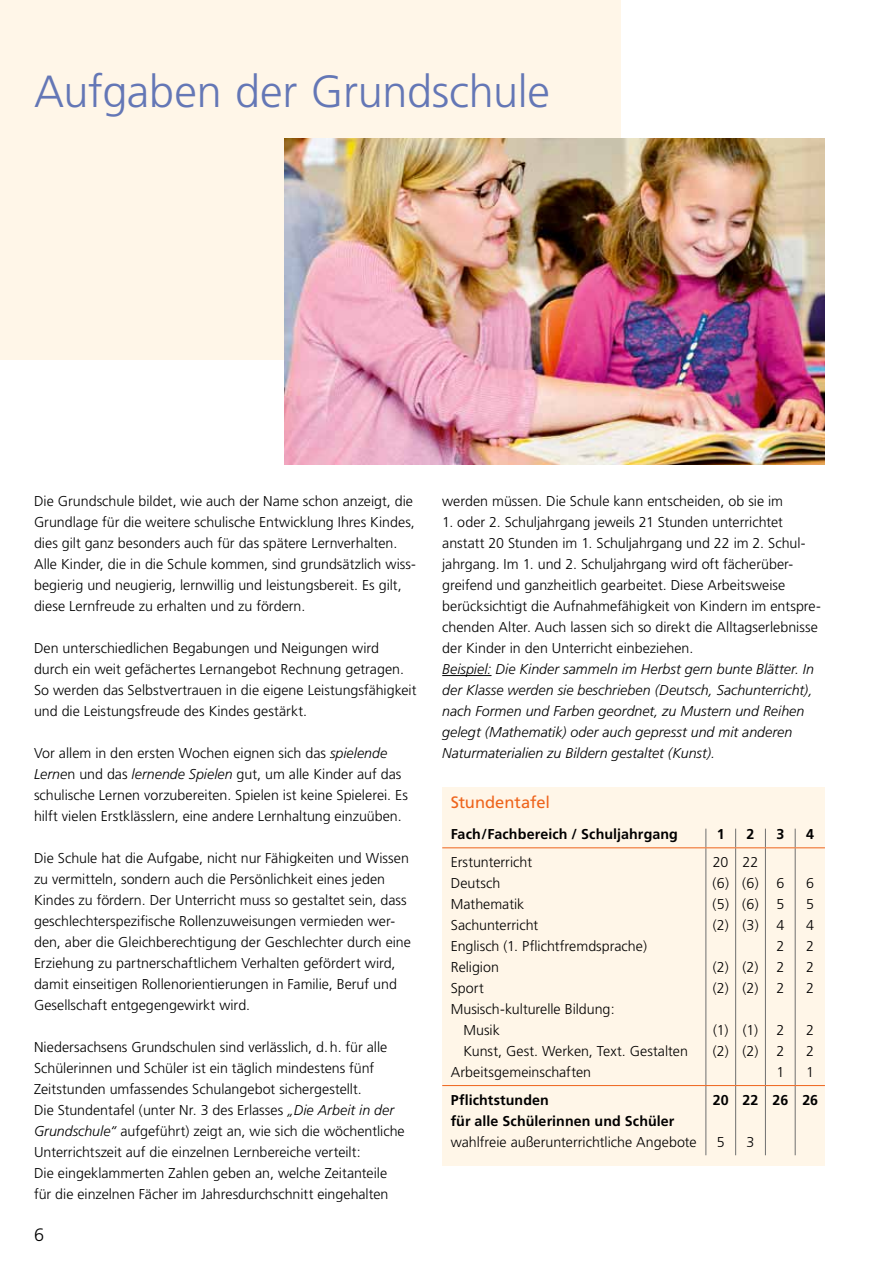
<style>
.page{position:relative;width:893px;height:1263px;background:#fff}
.page>*{position:absolute;margin:0;border:0;box-sizing:border-box;transform-origin:0 0}
.t1{font:300 45px "Frutiger";letter-spacing:-.005em;color:#6477b6}
.t2{font:300 18px "Frutiger";color:#000}
.t3{font:16.5px "Frutiger";color:#ee641c}
.t4{font:300 14.25px/21px "Frutiger";color:#000}
.t5{font:italic 300 14.25px/21px "Frutiger";color:#000}
.t6{font:700 14.25px/21px "Frutiger";letter-spacing:.01em;color:#000}
.s1{font-style:italic}
</style>
<div class="page">
<div style="left:0;top:0;width:621px;height:359px;background:#fff6e8"></div>
<hr style="left:442px;top:675px;width:49px;height:1px;background:#000">
<div style="left:442px;top:787px;width:383px;height:378px;background:#fff6e8"></div>
<hr style="left:705px;top:848px;width:1px;height:237px;background:#6f7070">
<hr style="left:735px;top:848px;width:1px;height:237px;background:#6f7070">
<hr style="left:765px;top:848px;width:1px;height:237px;background:#6f7070">
<hr style="left:795px;top:848px;width:1px;height:237px;background:#6f7070">
<hr style="left:705px;top:1086px;width:1px;height:69px;background:#6f7070">
<hr style="left:735px;top:1086px;width:1px;height:69px;background:#6f7070">
<hr style="left:765px;top:1086px;width:1px;height:69px;background:#6f7070">
<hr style="left:795px;top:1086px;width:1px;height:69px;background:#6f7070">
<svg style="left:705px;top:829px;width:1px;height:18px"></svg>
<svg style="left:795px;top:829px;width:1px;height:18px"></svg>
<hr style="left:442px;top:847px;width:264px;height:1px;background:#ee641c">
<hr style="left:706px;top:847px;width:30px;height:1px;background:#ee641c">
<svg style="left:735px;top:829px;width:31px;height:19px"></svg>
<hr style="left:765px;top:847px;width:30px;height:1px;background:#ee641c">
<hr style="left:795px;top:847px;width:30px;height:1px;background:#ee641c">
<hr style="left:442px;top:1085px;width:264px;height:1px;background:#ee641c">
<hr style="left:706px;top:1085px;width:30px;height:1px;background:#ee641c">
<svg style="left:736px;top:1085px;width:29px;height:1px"></svg>
<hr style="left:765px;top:1085px;width:30px;height:1px;background:#ee641c">
<hr style="left:795px;top:1085px;width:30px;height:1px;background:#ee641c">
<img style="left:285px;top:139px;width:540px;height:325px">
<h1 class="t1" style="left:34px;top:66px;width:518px">Aufgaben der Grundschule</h1>
<p class="t4" style="left:34px;top:491px;width:383px">Die Grundschule bildet, wie auch der Name schon anzeigt, die Grundlage für die weitere schulische Entwicklung Ihres Kindes, dies gilt ganz besonders auch für das spätere Lernverhalten.<br>Alle Kinder, die in die Schule kommen, sind grundsätzlich wiss&shy;begierig und neugierig, lernwillig und leistungsbereit. Es gilt, diese Lernfreude zu erhalten und zu fördern.</p>
<p class="t4" style="left:34px;top:638px;width:384px">Den unterschiedlichen Begabungen und Neigungen wird durch ein weit gefächertes Lernangebot Rechnung getragen.<br>So werden das Selbstvertrauen in die eigene Leistungsfähigkeit und die Leistungsfreude des Kindes gestärkt.</p>
<p class="t4" style="left:34px;top:743px;width:375px">Vor allem in den ersten Wochen eignen sich das <span class="s1">spielende Lerne</span>n und das <span class="s1">lernende Spielen</span> gut, um alle Kinder auf das schulische Lernen vorzubereiten. Spielen ist keine Spielerei. Es hilft vielen Erstklässlern, eine andere Lernhaltung einzuüben.</p>
<p class="t4" style="left:34px;top:848px;width:378px">Die Schule hat die Aufgabe, nicht nur Fähigkeiten und Wissen zu vermitteln, sondern auch die Persönlichkeit eines jeden Kindes zu fördern. Der Unterricht muss so gestaltet sein, dass geschlechterspezifische Rollenzuweisungen vermieden wer&shy;den, aber die Gleichberechtigung der Geschlechter durch eine Erziehung zu partnerschaftlichem Verhalten gefördert wird, damit einseitigen Rollenorientierungen in Familie, Beruf und Gesellschaft entgegengewirkt wird.</p>
<p class="t4" style="left:34px;top:1037px;width:372px">Niedersachsens Grundschulen sind verlässlich, d.h. für alle Schülerinnen und Schüler ist ein täglich mindestens fünf Zeitstunden umfassendes Schulangebot sichergestellt.<br>Die Stundentafel (unter Nr. 3 des Erlasses <span class="s1">„Die Arbeit in der Grundschule“</span> aufgeführt) zeigt an, wie sich die wöchentliche Unterrichtszeit auf die einzelnen Lernbereiche verteilt:<br>Die eingeklammerten Zahlen geben an, welche Zeitanteile für die einzelnen Fächer im Jahresdurchschnitt eingehalten</p>
<p class="t2" style="left:34px;top:1225px;width:12px">6</p>
<p class="t4" style="left:442px;top:491px;width:342px">werden müssen. Die Schule kann entscheiden, ob sie im</p>
<p class="t4" style="left:442px;top:512px;width:380px">1. oder 2. Schuljahrgang jeweils 21 Stunden unterrichtet anstatt 20 Stunden im 1. Schuljahrgang und 22 im 2. Schul&shy;jahrgang. Im 1. und 2. Schuljahrgang wird oft fächerüber&shy;greifend und ganzheitlich gearbeitet. Diese Arbeitsweise berücksichtigt die Aufnahmefähigkeit von Kindern im entspre&shy;chenden Alter. Auch lassen sich so direkt die Alltagserlebnisse der Kinder in den Unterricht einbeziehen.</p>
<p class="t5" style="left:442px;top:659px;width:373px">Beispiel: Die Kinder sammeln im Herbst gern bunte Blätter. In der Klasse werden sie beschrieben (Deutsch, Sachunterricht), nach Formen und Farben geordnet, zu Mustern und Reihen gelegt (Mathematik) oder auch gepresst und mit anderen Naturmaterialien zu Bildern gestaltet (Kunst).</p>
<p class="t3" style="left:451px;top:792px;width:101px">Stundentafel</p>
<p class="t6" style="left:451px;top:824px;width:229px">Fach/Fachbereich / Schuljahrgang</p>
<p class="t6" style="left:717px;top:824px;width:9px">1</p>
<p class="t6" style="left:747px;top:824px;width:9px">2</p>
<p class="t6" style="left:776px;top:824px;width:9px">3</p>
<p class="t6" style="left:806px;top:824px;width:9px">4</p>
<p class="t4" style="left:451px;top:852px;width:83px">Erstunterricht</p>
<p class="t4" style="left:451px;top:873px;width:51px">Deutsch</p>
<p class="t4" style="left:451px;top:894px;width:75px">Mathematik</p>
<p class="t4" style="left:451px;top:915px;width:89px">Sachunterricht</p>
<p class="t4" style="left:451px;top:936px;width:198px">Englisch (1. Pflichtfremdsprache)</p>
<p class="t4" style="left:451px;top:957px;width:50px">Religion</p>
<p class="t4" style="left:451px;top:978px;width:35px">Sport</p>
<p class="t4" style="left:451px;top:999px;width:166px">Musisch-kulturelle Bildung:</p>
<p class="t4" style="left:463px;top:1020px;width:38px">Musik</p>
<p class="t4" style="left:463px;top:1041px;width:226px">Kunst, Gest. Werken, Text. Gestalten</p>
<p class="t4" style="left:451px;top:1062px;width:142px">Arbeitsgemeinschaften</p>
<p class="t4" style="left:712px;top:852px;width:18px;text-align:justify">20 (6) (5) (2)</p>
<p class="t4" style="left:713px;top:957px;width:17px">(2) (2)</p>
<p class="t4" style="left:713px;top:1020px;width:17px">(1) (2)</p>
<p class="t4" style="left:742px;top:852px;width:18px;text-align:justify">22 (6) (6) (3)</p>
<p class="t4" style="left:743px;top:957px;width:17px">(2) (2)</p>
<p class="t4" style="left:743px;top:1020px;width:17px">(1) (2)</p>
<p class="t4" style="left:776px;top:873px;width:9px;text-align:justify">6<br>5<br>4<br>2<br>2<br>2</p>
<p class="t4" style="left:776px;top:1020px;width:9px;text-align:justify">2<br>2<br>1</p>
<p class="t4" style="left:806px;top:873px;width:9px;text-align:justify">6<br>5<br>4<br>2<br>2<br>2</p>
<p class="t4" style="left:806px;top:1020px;width:9px;text-align:justify">2<br>2<br>1</p>
<p class="t6" style="left:451px;top:1089px;width:225px">Pflichtstunden<br>für alle Schülerinnen und Schüler</p>
<p class="t4" style="left:451px;top:1132px;width:247px">wahlfreie außerunterrichtliche Angebote</p>
<p class="t6" style="left:713px;top:1089px;width:18px">20</p>
<p class="t4" style="left:717px;top:1132px;width:9px">5</p>
<p class="t6" style="left:742px;top:1089px;width:18px">22</p>
<p class="t4" style="left:747px;top:1132px;width:9px">3</p>
<p class="t6" style="left:772px;top:1089px;width:47px">26 26</p>
</div>
